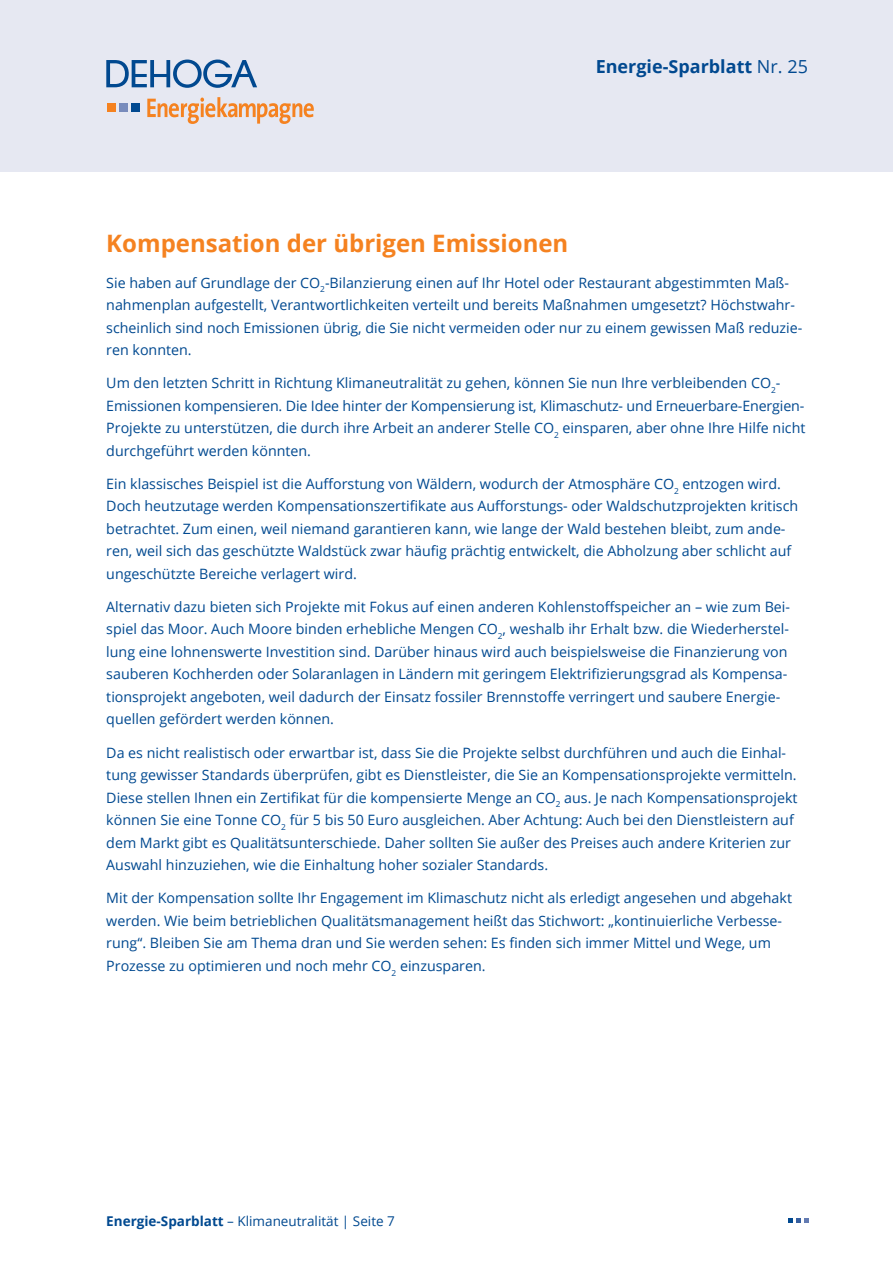
<style>
.page{position:relative;width:893px;height:1263px;background:#fff}
.page>*{position:absolute;margin:0;border:0;box-sizing:border-box;transform-origin:0 0}
.Headline_2{font:700 24px "Open Sans";color:#f58220}
.t1{font:700 18px "Open Sans";color:#014990}
.Fliesstext{font:14.25px/22.5px "Open Sans";color:#014990}
.t2{font:13.5px "Open Sans";color:#014990}
.s1{font-weight:400}
.s2{font-weight:700}
</style>
<div class="page">
<div style="left:0;top:0;width:893px;height:171px;background:#e6e8f2"></div>
<svg style="left:106px;top:60px;width:151px;height:28px"></svg>
<div style="left:132px;top:103px;width:8px;height:8px;background:#014990"></div>
<div style="left:119px;top:103px;width:8px;height:8px;background:#788bbc"></div>
<div style="left:107px;top:103px;width:8px;height:8px;background:#f58220"></div>
<svg style="left:147px;top:97px;width:167px;height:27px"></svg>
<svg style="left:788px;top:1218px;width:20px;height:4px"></svg>
<p class="t1" style="left:596px;top:54px;width:214px">Energie-Sparblatt <span class="s1">Nr. 25</span></p>
<p class="Headline_2" style="left:106px;top:227px;width:464px">Kompensation der übrigen Emissionen</p>
<p class="Fliesstext" style="left:106px;top:271px;width:698px">Sie haben auf Grundlage der CO<sub>2</sub>-Bilanzierung einen auf Ihr Hotel oder Restaurant abgestimmten Maß&shy;nahmenplan aufgestellt, Verantwortlichkeiten verteilt und bereits Maßnahmen umgesetzt? Höchstwahr&shy;scheinlich sind noch Emissionen übrig, die Sie nicht vermeiden oder nur zu einem gewissen Maß reduzie&shy;ren konnten.</p>
<p class="Fliesstext" style="left:106px;top:371px;width:701px">Um den letzten Schritt in Richtung Klimaneutralität zu gehen, können Sie nun Ihre verbleibenden CO<sub>2</sub>- Emissionen kompensieren. Die Idee hinter der Kompensierung ist, Klimaschutz- und Erneuerbare-Energien-Projekte zu unterstützen, die durch ihre Arbeit an anderer Stelle CO<sub>2</sub> einsparen, aber ohne Ihre Hilfe nicht durchgeführt werden könnten.</p>
<p class="Fliesstext" style="left:106px;top:472px;width:693px">Ein klassisches Beispiel ist die Aufforstung von Wäldern, wodurch der Atmosphäre CO<sub>2</sub> entzogen wird.<br>Doch heutzutage werden Kompensationszertifikate aus Aufforstungs- oder Waldschutzprojekten kritisch betrachtet. Zum einen, weil niemand garantieren kann, wie lange der Wald bestehen bleibt, zum ande&shy;ren, weil sich das geschützte Waldstück zwar häufig prächtig entwickelt, die Abholzung aber schlicht auf ungeschützte Bereiche verlagert wird.</p>
<p class="Fliesstext" style="left:106px;top:595px;width:685px">Alternativ dazu bieten sich Projekte mit Fokus auf einen anderen Kohlenstoffspeicher an – wie zum Bei&shy;spiel das Moor. Auch Moore binden erhebliche Mengen CO<sub>2</sub>, weshalb ihr Erhalt bzw. die Wiederherstel&shy;lung eine lohnenswerte Investition sind. Darüber hinaus wird auch beispielsweise die Finanzierung von sauberen Kochherden oder Solaranlagen in Ländern mit geringem Elektrifizierungsgrad als Kompensa&shy;tionsprojekt angeboten, weil dadurch der Einsatz fossiler Brennstoffe verringert und saubere Energie&shy;quellen gefördert werden können.</p>
<p class="Fliesstext" style="left:106px;top:741px;width:693px">Da es nicht realistisch oder erwartbar ist, dass Sie die Projekte selbst durchführen und auch die Einhal&shy;tung gewisser Standards überprüfen, gibt es Dienstleister, die Sie an Kompensationsprojekte vermitteln.<br>Diese stellen Ihnen ein Zertifikat für die kompensierte Menge an CO<sub>2</sub> aus. Je nach Kompensationsprojekt können Sie eine Tonne CO<sub>2</sub> für 5 bis 50 Euro ausgleichen. Aber Achtung: Auch bei den Dienstleistern auf dem Markt gibt es Qualitätsunterschiede. Daher sollten Sie außer des Preises auch andere Kriterien zur Auswahl hinzuziehen, wie die Einhaltung hoher sozialer Standards.</p>
<p class="Fliesstext" style="left:106px;top:886px;width:687px">Mit der Kompensation sollte Ihr Engagement im Klimaschutz nicht als erledigt angesehen und abgehakt werden. Wie beim betrieblichen Qualitätsmanagement heißt das Stichwort: „kontinuierliche Verbesse&shy;rung“. Bleiben Sie am Thema dran und Sie werden sehen: Es finden sich immer Mittel und Wege, um Prozesse zu optimieren und noch mehr CO<sub>2</sub> einzusparen.</p>
<p class="t2" style="left:106px;top:1211px;width:290px"><span class="s2">Energie-Sparblatt</span> – Klimaneutralität | Seite 7</p>
</div>
